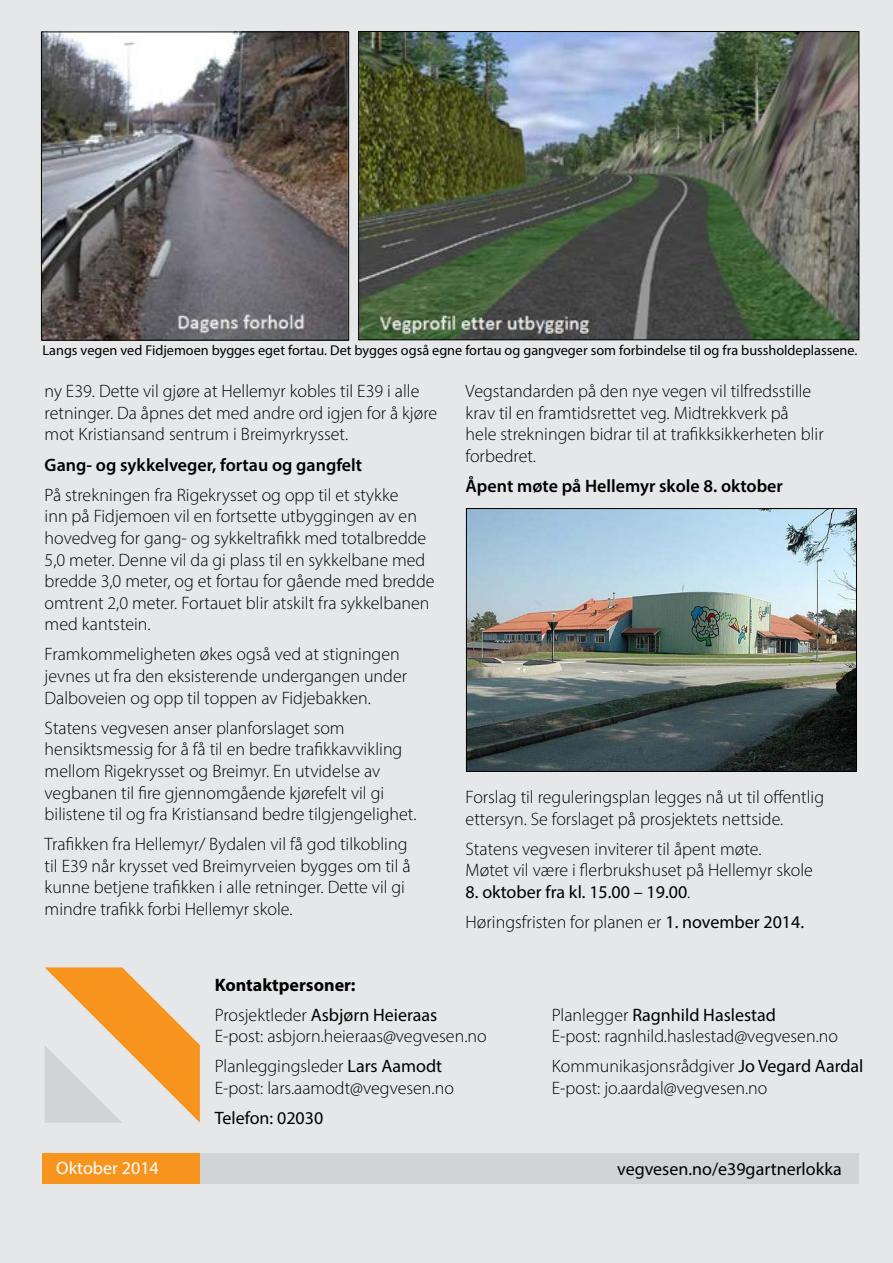
<style>
.page{position:relative;width:893px;height:1263px;background:#e6e7e8}
.page>*{position:absolute;margin:0;border:0;box-sizing:border-box;transform-origin:0 0}
.t1{font:300 18px/21.6px "Myriad Pro";color:#000}
.t2{font:18px/30.2px "Myriad Pro";color:#000}
.t3{font:600 18px "Myriad Pro";color:#000}
.t4{font:700 18px/30.2px "Myriad Pro";color:#000}
.t5{font:18px "Myriad Pro";color:#fff}
.t6{font:14.25px "Myriad Pro";color:#000}
.s1{font-weight:300}
.s2{font-weight:400}
</style>
<div class="page">
<svg style="left:45px;top:967px;width:155px;height:156px"></svg>
<div style="left:170px;top:1153px;width:689px;height:30px;background:#d1d3d4"></div>
<div style="left:43px;top:1153px;width:157px;height:30px;background:#f7941e"></div>
<img style="left:43px;top:34px;width:304px;height:305px">
<div style="left:41px;top:32px;width:308px;height:309px;border:1px solid #000"></div>
<img style="left:360px;top:33px;width:497px;height:305px">
<div style="left:358px;top:31px;width:501px;height:309px;border:1px solid #000"></div>
<img style="left:468px;top:510px;width:387px;height:260px">
<div style="left:466px;top:508px;width:391px;height:264px;border:1px solid #000"></div>
<p class="t6" style="left:43px;top:342px;width:816px">Langs vegen ved Fidjemoen bygges eget fortau. Det bygges også egne fortau og gangveger som forbindelse til og fra bussholdeplassene.</p>
<p class="t1" style="left:45px;top:380px;width:394px">ny E39. Dette vil gjøre at Hellemyr kobles til E39 i alle retninger. Da åpnes det med andre ord igjen for å kjøre mot Kristiansand sentrum i Breimyrkrysset.</p>
<p class="t3" style="left:45px;top:453px;width:319px">Gang- og sykkelveger, fortau og gangfelt</p>
<p class="t1" style="left:45px;top:484px;width:391px">På strekningen fra Rigekrysset og opp til et stykke<br>inn på Fidjemoen vil en fortsette utbyggingen av en hovedveg for gang- og sykkeltrafikk med totalbredde 5,0 meter. Denne vil da gi plass til en sykkelbane med bredde 3,0 meter, og et fortau for gående med bredde omtrent 2,0 meter. Fortauet blir atskilt fra sykkelbanen med kantstein.</p>
<p class="t1" style="left:45px;top:643px;width:364px">Framkommeligheten økes også ved at stigningen jevnes ut fra den eksisterende undergangen under<br>Dalboveien og opp til toppen av Fidjebakken.</p>
<p class="t1" style="left:45px;top:717px;width:373px">Statens vegvesen anser planforslaget som hensiktsmessig for å få til en bedre trafikkavvikling mellom Rigekrysset og Breimyr. En utvidelse av vegbanen til fire gjennomgående kjørefelt vil gi bilistene til og fra Kristiansand bedre tilgjengelighet.</p>
<p class="t1" style="left:45px;top:833px;width:367px">Trafikken fra Hellemyr/ Bydalen vil få god tilkobling til E39 når krysset ved Breimyrveien bygges om til å kunne betjene trafikken i alle retninger. Dette vil gi mindre trafikk forbi Hellemyr skole.</p>
<p class="t1" style="left:466px;top:380px;width:359px">Vegstandarden på den nye vegen vil tilfredsstille krav til en framtidsrettet veg. Midtrekkverk på hele strekningen bidrar til at trafikksikkerheten blir forbedret.</p>
<p class="t3" style="left:466px;top:475px;width:319px">Åpent møte på Hellemyr skole 8. oktober</p>
<p class="t1" style="left:466px;top:786px;width:360px">Forslag til reguleringsplan legges nå ut til offentlig ettersyn. Se forslaget på prosjektets nettside.</p>
<p class="t1" style="left:466px;top:838px;width:349px">Statens vegvesen inviterer til åpent møte.<br>Møtet vil være i flerbrukshuset på Hellemyr skole</p>
<p class="t2" style="left:466px;top:876px;width:340px">8. oktober fra kl. 15.00 – 19.00<span class="s1">.<br>Høringsfristen for planen er</span> 1. november 2014.</p>
<p class="t5" style="left:56px;top:1156px;width:104px">Oktober 2014</p>
<p class="t4" style="left:215px;top:969px;width:224px">Kontaktpersoner:<br><span class="s1">Prosjektleder</span> <span class="s2">Asbjørn Heieraas</span></p>
<p class="t1" style="left:215px;top:1021px;width:273px;line-height:30.2px">E-post: asbjorn.heieraas@vegvesen.no<br>Planleggingsleder <span class="s2">Lars Aamodt</span></p>
<p class="t1" style="left:215px;top:1077px;width:241px">E-post: lars.aamodt@vegvesen.no</p>
<p class="t2" style="left:215px;top:1102px;width:110px">Telefon: 02030</p>
<p class="t1" style="left:552px;top:1004px;width:288px">Planlegger <span class="s2">Ragnhild Haslestad<br></span>E-post: ragnhild.haslestad@vegvesen.no</p>
<p class="t1" style="left:552px;top:1055px;width:313px">Kommunikasjonsrådgiver <span class="s2">Jo Vegard Aardal<br></span>E-post: jo.aardal@vegvesen.no</p>
<p class="t2" style="left:617px;top:1153px;width:226px">vegvesen.no/e39gartnerlokka</p>
</div>
